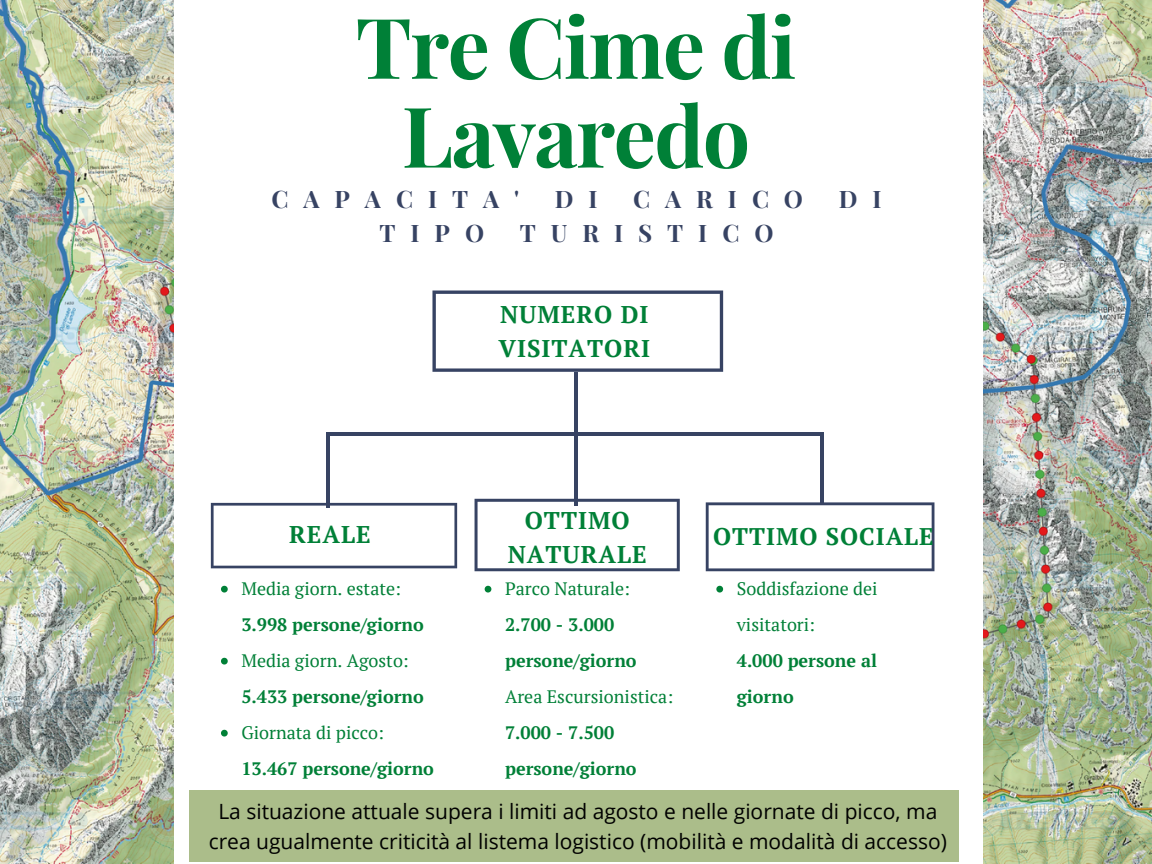
<style>
.page{position:relative;width:1152px;height:864px;background:#fff}
.page>*{position:absolute;margin:0;border:0;box-sizing:border-box;transform-origin:0 0}
.t1{font:700 84px/88.8px "Playfair Display";letter-spacing:-.02em;color:#008037;text-align:center}
.t2{font:700 24.15px/33.8px "PT Serif";letter-spacing:.04em;color:#008037}
.t3{font:700 24.15px "Playfair Display";letter-spacing:.62em;color:#374363}
.t4{font:700 24px "PT Serif";letter-spacing:.04em;color:#008037}
.t5{font:21px/29.2px "Open Sans";color:#000;text-align:center}
.t6{font:700 18px/36px "PT Serif";color:#008037}
.t7{font:18px/36px "PT Serif";color:#008037}
</style>
<div class="page">
<img style="left:0;top:0;width:1152px;height:864px">
<div style="left:174px;top:0;width:809px;height:864px;background:#fff"></div>
<svg style="left:432px;top:291px;width:291px;height:81px"></svg>
<svg style="left:706px;top:502px;width:228px;height:69px"></svg>
<svg style="left:475px;top:499px;width:205px;height:72px"></svg>
<svg style="left:211px;top:503px;width:246px;height:65px"></svg>
<hr style="left:326px;top:432px;width:498px;height:4px;background:#374363">
<hr style="left:574px;top:372px;width:4px;height:134px;background:#374363">
<hr style="left:326px;top:436px;width:4px;height:72px;background:#374363">
<hr style="left:820px;top:432px;width:3px;height:72px;background:#374363">
<div style="left:190px;top:790px;width:769px;height:72px;background:#abbd8a"></div>
<svg style="left:221px;top:586px;width:7px;height:7px"></svg>
<svg style="left:221px;top:658px;width:7px;height:7px"></svg>
<svg style="left:221px;top:730px;width:7px;height:7px"></svg>
<svg style="left:485px;top:586px;width:6px;height:7px"></svg>
<svg style="left:716px;top:586px;width:7px;height:7px"></svg>
<h1 class="t1" style="left:356px;top:0;width:442px">Tre Cime di<br>Lavaredo</h1>
<p class="t3" style="left:271px;top:182px;width:249px">CAPACITA'</p>
<p class="t3" style="left:555px;top:182px;width:44px">D I</p>
<p class="t3" style="left:633px;top:182px;width:171px">CARICO</p>
<p class="t3" style="left:839px;top:182px;width:44px">D I</p>
<p class="t3" style="left:379px;top:216px;width:106px">TIPO</p>
<p class="t3" style="left:520px;top:216px;width:255px">TURISTICO</p>
<p class="t2" style="left:289px;top:518px;width:83px">REALE</p>
<p class="t7" style="left:241px;top:570px;width:161px">Media giorn. estate:</p>
<p class="t6" style="left:241px;top:606px;width:184px">3.998 persone/giorno</p>
<p class="t7" style="left:241px;top:642px;width:169px">Media giorn. Agosto:</p>
<p class="t6" style="left:241px;top:678px;width:184px">5.433 persone/giorno</p>
<p class="t7" style="left:241px;top:714px;width:144px">Giornata di picco:</p>
<p class="t6" style="left:241px;top:750px;width:194px">13.467 persone/giorno</p>
<p class="t2" style="left:499px;top:297px;width:153px">NUMERO DI<br>VISITATORI</p>
<p class="t2" style="left:508px;top:503px;width:141px;text-align:center">OTTIMO<br>NATURALE</p>
<p class="t7" style="left:505px;top:570px;width:127px">Parco Naturale:</p>
<p class="t6" style="left:505px;top:606px;width:133px">2.700 - 3.000 persone/giorno</p>
<p class="t7" style="left:505px;top:678px;width:170px">Area Escursionistica:</p>
<p class="t6" style="left:505px;top:714px;width:133px">7.000 - 7.500 persone/giorno</p>
<p class="t4" style="left:713px;top:520px;width:222px">OTTIMO SOCIALE</p>
<p class="t7" style="left:737px;top:570px;width:142px">Soddisfazione dei visitatori:</p>
<p class="t6" style="left:737px;top:642px;width:142px">4.000 persone al giorno</p>
<p class="t5" style="left:209px;top:797px;width:740px">La situazione attuale supera i limiti ad agosto e nelle giornate di picco, ma crea ugualmente criticità al listema logistico (mobilità e modalità di accesso)</p>
</div>
